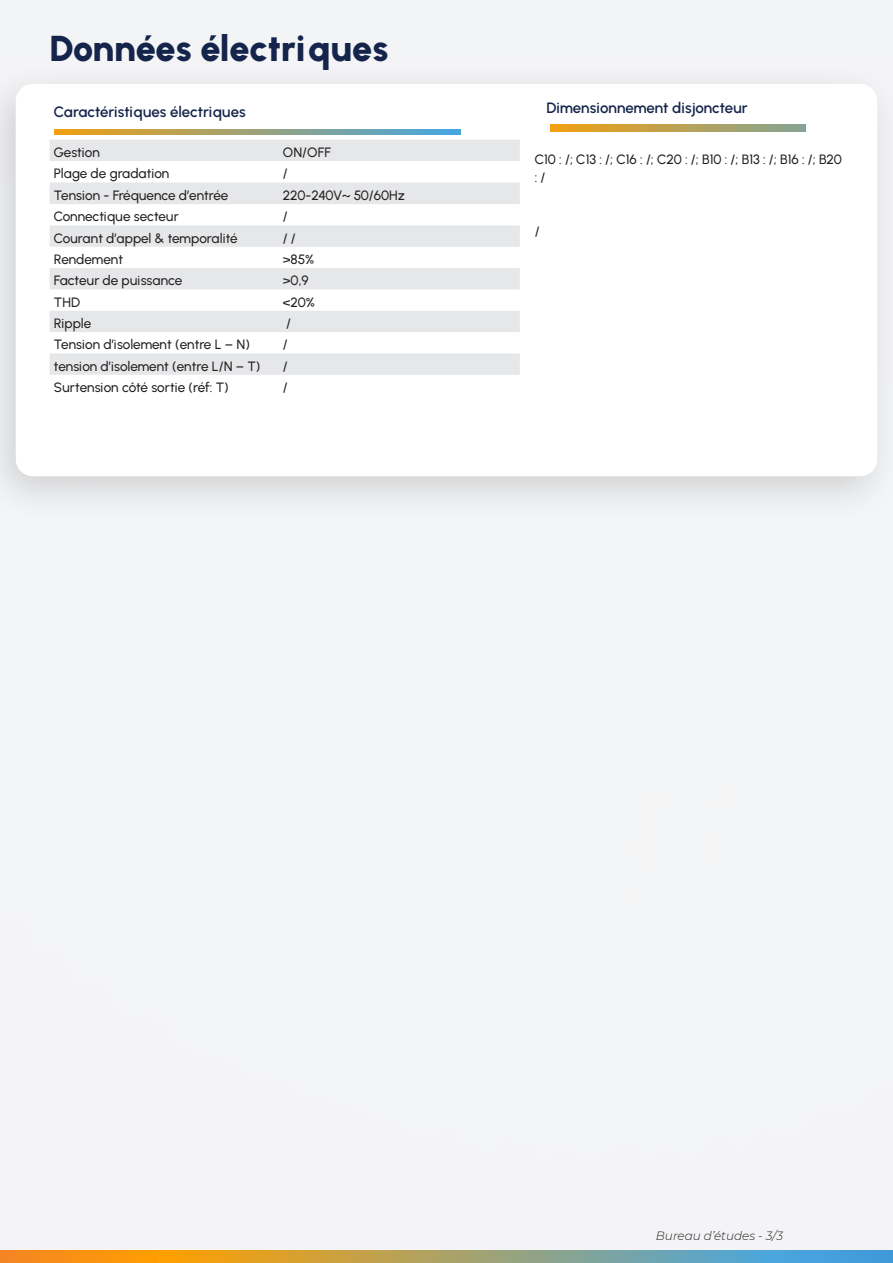
<style>
.page{position:relative;width:893px;height:1263px;background:#f4f5f6}
.page>*{position:absolute;margin:0;border:0;box-sizing:border-box;transform-origin:0 0}
.t1{font:900 36px "Urbanist";letter-spacing:-.005em;color:#15244b}
.Texte_courant{font:600 15px "Urbanist";letter-spacing:-.005em;color:#15244b}
.Texte_courant-2{font:500 13.5px/18px "Urbanist";letter-spacing:-.005em;color:#231f20}
.Texte_courant-3{font:italic 300 12px "Montserrat";color:#231f20}
</style>
<div class="page">
<svg style="left:0;top:1251px;width:893px;height:12px;background:#a79e6c"></svg>
<div style="left:0;top:59px;width:893px;height:466px;background:#000001;opacity:.15"></div>
<div style="left:16px;top:84px;width:861px;height:392px;background:#fff;border-radius:17px"></div>
<svg style="left:54px;top:129px;width:407px;height:5px;background:#9aa27b"></svg>
<svg style="left:551px;top:125px;width:255px;height:7px;background:#baa153"></svg>
<svg style="left:50px;top:140px;width:470px;height:235px;fill:#e6e7e9"></svg>
<p class="t1" style="left:50px;top:27px;width:340px">Données électriques</p>
<p class="Texte_courant" style="left:54px;top:103px;width:193px">Caractéristiques électriques</p>
<p class="Texte_courant-2" style="left:54px;top:143px;width:48px">Gestion</p>
<p class="Texte_courant-2" style="left:283px;top:143px;width:50px">ON/OFF</p>
<p class="Texte_courant-2" style="left:54px;top:164px;width:117px">Plage de gradation</p>
<p class="Texte_courant-2" style="left:283px;top:164px;width:6px">/</p>
<p class="Texte_courant-2" style="left:54px;top:186px;width:176px">Tension - Fréquence d’entrée</p>
<p class="Texte_courant-2" style="left:283px;top:186px;width:124px">220-240V~ 50/60Hz</p>
<p class="Texte_courant-2" style="left:54px;top:207px;width:126px">Connectique secteur</p>
<p class="Texte_courant-2" style="left:283px;top:207px;width:6px">/</p>
<p class="Texte_courant-2" style="left:54px;top:229px;width:186px">Courant d’appel &amp; temporalité</p>
<p class="Texte_courant-2" style="left:283px;top:229px;width:15px">/ /</p>
<p class="Texte_courant-2" style="left:54px;top:250px;width:71px">Rendement</p>
<p class="Texte_courant-2" style="left:283px;top:250px;width:33px">&gt;85%</p>
<p class="Texte_courant-2" style="left:54px;top:271px;width:130px">Facteur de puissance</p>
<p class="Texte_courant-2" style="left:283px;top:271px;width:27px">&gt;0,9</p>
<p class="Texte_courant-2" style="left:54px;top:293px;width:28px">THD</p>
<p class="Texte_courant-2" style="left:283px;top:293px;width:34px">&lt;20%</p>
<p class="Texte_courant-2" style="left:54px;top:314px;width:39px">Ripple</p>
<p class="Texte_courant-2" style="left:286px;top:314px;width:6px">/</p>
<p class="Texte_courant-2" style="left:54px;top:335px;width:198px">Tension d’isolement (entre L – N)</p>
<p class="Texte_courant-2" style="left:283px;top:335px;width:6px">/</p>
<p class="Texte_courant-2" style="left:54px;top:357px;width:208px">tension d’isolement (entre L/N – T)</p>
<p class="Texte_courant-2" style="left:283px;top:357px;width:6px">/</p>
<p class="Texte_courant-2" style="left:54px;top:378px;width:176px">Surtension côté sortie (réf: T)</p>
<p class="Texte_courant-2" style="left:283px;top:378px;width:6px">/</p>
<p class="Texte_courant" style="left:546px;top:99px;width:203px">Dimensionnement disjoncteur</p>
<p class="Texte_courant-2" style="left:535px;top:150px;width:309px">C10 : /; C13 : /; C16 : /; C20 : /; B10 : /; B13 : /; B16 : /; B20 : /</p>
<p class="Texte_courant-2" style="left:535px;top:222px;width:6px">/</p>
<p class="Texte_courant-3" style="left:656px;top:1228px;width:129px">Bureau d’études - 3/3</p>
</div>
